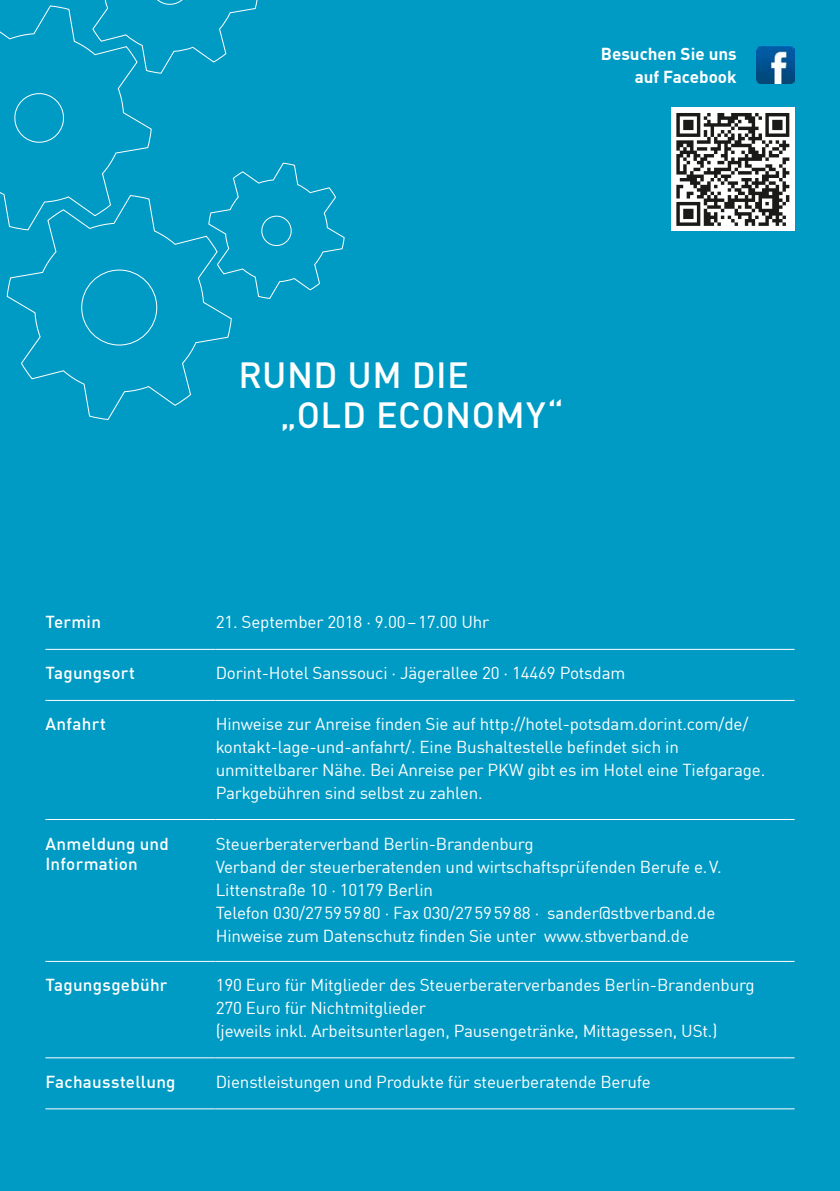
<style>
.page{position:relative;width:840px;height:1191px;background:#fff}
.page>*{position:absolute;margin:0;border:0;box-sizing:border-box;transform-origin:0 0}
.t1{font:500 36px/40px "DIN";letter-spacing:.015em;color:#fff}
.t2{font:17px/23px "DIN Offc";letter-spacing:-.01em;color:#fff}
.t3{font:500 17px/20.4px "DIN Offc";letter-spacing:.015em;color:#fff}
.t4{font:700 17px/23px "DIN Offc";color:#fff;text-align:right}
</style>
<div class="page">
<div style="left:0;top:0;width:839px;height:1191px;background:#009bc4"></div>
<div style="left:670px;top:108px;width:124px;height:123px;background:#fff"></div>
<svg style="left:676px;top:113px;width:112px;height:113px"></svg>
<img style="left:756px;top:46px;width:38px;height:38px">
<hr style="left:45px;top:649px;width:170px;height:1px;background:#fff">
<hr style="left:215px;top:649px;width:579px;height:1px;background:#fff">
<hr style="left:45px;top:700px;width:170px;height:1px;background:#fff">
<hr style="left:215px;top:700px;width:579px;height:1px;background:#fff">
<hr style="left:45px;top:819px;width:170px;height:1px;background:#fff">
<hr style="left:215px;top:819px;width:579px;height:1px;background:#fff">
<hr style="left:45px;top:961px;width:170px;height:1px;background:#fff">
<hr style="left:215px;top:961px;width:579px;height:1px;background:#fff">
<hr style="left:45px;top:1057px;width:170px;height:1px;background:#fff">
<hr style="left:215px;top:1057px;width:579px;height:1px;background:#fff">
<hr style="left:45px;top:1108px;width:170px;height:1px;background:#fff">
<hr style="left:215px;top:1108px;width:579px;height:1px;background:#fff">
<svg style="left:0;top:0;width:345px;height:299px"></svg>
<svg style="left:6px;top:194px;width:226px;height:226px"></svg>
<div style="left:81px;top:269px;width:76px;height:76px;border:1px solid #fff;border-radius:50%"></div>
<p class="t4" style="left:600px;top:41px;width:137px">Besuchen Sie uns auf Facebook</p>
<h1 class="t1" style="left:280px;top:354px;width:285px;text-indent:-42px">RUND UM DIE<br>„OLD ECONOMY“</h1>
<p class="t3" style="left:45px;top:611px;width:57px">Termin</p>
<p class="t2" style="left:215px;top:610px;width:275px">21. September 2018 · 9.00–17.00 Uhr</p>
<p class="t3" style="left:45px;top:662px;width:91px">Tagungsort</p>
<p class="t2" style="left:215px;top:661px;width:411px">Dorint-Hotel Sanssouci · Jägerallee 20 · 14469 Potsdam</p>
<p class="t3" style="left:45px;top:713px;width:62px">Anfahrt</p>
<p class="t2" style="left:215px;top:712px;width:551px">Hinweise zur Anreise finden Sie auf http://hotel-potsdam.dorint.com/de/ kontakt-lage-und-anfahrt/. Eine Bushaltestelle befindet sich in unmittelbarer Nähe. Bei Anreise per PKW gibt es im Hotel eine Tiefgarage.<br>Parkgebühren sind selbst zu zahlen.</p>
<p class="t3" style="left:45px;top:832px;width:125px">Anmeldung und<br>Information</p>
<p class="t2" style="left:215px;top:831px;width:507px">Steuerberaterverband Berlin-Brandenburg<br>Verband der steuerberatenden und wirtschaftsprüfenden Berufe e.V.<br>Littenstraße 10 · 10179 Berlin<br>Telefon 030/27595980 · Fax 030/27595988 · sander@stbverband.de Hinweise zum Datenschutz finden Sie unter www.stbverband.de</p>
<p class="t3" style="left:45px;top:974px;width:123px">Tagungsgebühr</p>
<p class="t2" style="left:215px;top:973px;width:540px">190 Euro für Mitglieder des Steuerberaterverbandes Berlin-Brandenburg<br>270 Euro für Nichtmitglieder<br>(jeweils inkl. Arbeitsunterlagen, Pausengetränke, Mittagessen, USt.)</p>
<p class="t3" style="left:45px;top:1071px;width:132px">Fachausstellung</p>
<p class="t2" style="left:215px;top:1069px;width:436px">Dienstleistungen und Produkte für steuerberatende Berufe</p>
</div>
